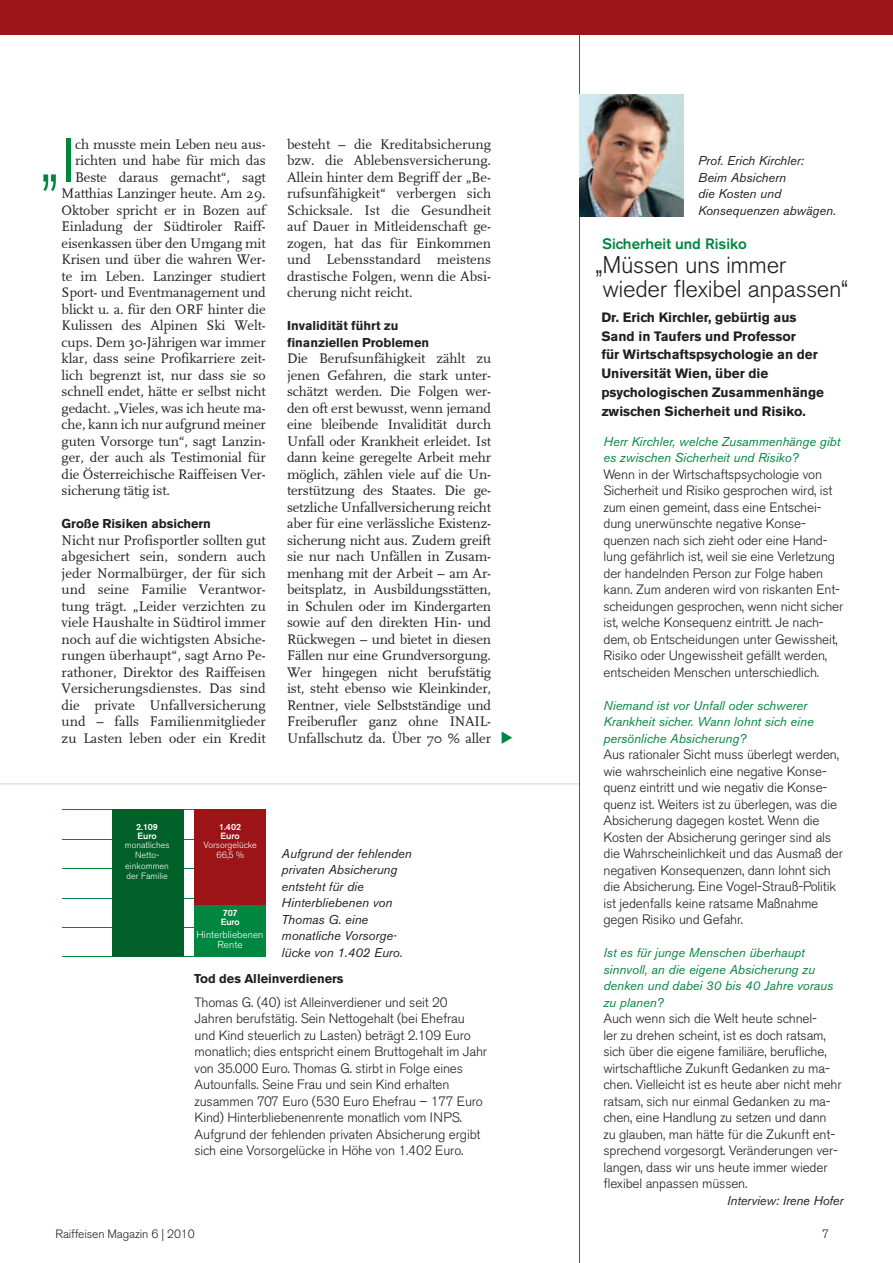
<style>
.page{position:relative;width:893px;height:1263px;background:#fff}
.page>*{position:absolute;margin:0;border:0;box-sizing:border-box;transform-origin:0 0}
.t1{font:300 61.05px "Akzidenz Grotesk BE";color:#00873f}
.t2{font:300 24px/24px "Akzidenz Grotesk BE";letter-spacing:-.015em;color:#231f20}
.t3{font:500 15px "Akzidenz Grotesk BE";color:#00873f}
.t4{font:14.25px/16.5px "FF Scala";letter-spacing:-.01em;color:#231f20;text-align:justify}
.t5{font:300 13.5px/16.5px "Akzidenz Grotesk BE";letter-spacing:-.01em;color:#231f20}
.t6{font:700 13.5px/18.8px "Akzidenz Grotesk BE";color:#231f20}
.t7{font:italic 12.75px/16.5px "Akzidenz Grotesk BE";color:#00873f}
.t8{font:italic 12.75px/16.5px "Akzidenz Grotesk BE";color:#231f20}
.t9{font:700 12.75px/16.5px "Akzidenz Grotesk BE";color:#231f20}
.t10{font:300 12px "Akzidenz Grotesk BE";letter-spacing:-.01em;color:#231f20}
.t11{font:300 10.05px/10.1px "Akzidenz Grotesk BE";color:#fff;text-align:center}
.t12{font:300 9px/10.5px "Akzidenz Grotesk BE";color:#fff;text-align:center}
.t13{font:500 9px/9px "Akzidenz Grotesk BE";color:#fff}
</style>
<div class="page">
<hr style="left:579px;top:0;width:1px;height:1263px;background:#00873f">
<div style="left:0;top:0;width:893px;height:34px;background:#9c1418"></div>
<hr style="left:62px;top:839px;width:197px;height:1px;background:#00873f">
<hr style="left:62px;top:809px;width:197px;height:1px;background:#00873f">
<hr style="left:62px;top:868px;width:197px;height:1px;background:#00873f">
<hr style="left:62px;top:897px;width:197px;height:1px;background:#00873f">
<hr style="left:62px;top:927px;width:197px;height:1px;background:#00873f">
<hr style="left:62px;top:956px;width:197px;height:1px;background:#00873f">
<div style="left:112px;top:809px;width:72px;height:148px;background:#006028"></div>
<div style="left:194px;top:897px;width:72px;height:60px;background:#00873f"></div>
<div style="left:194px;top:809px;width:72px;height:95px;background:#9c1418"></div>
<img style="left:579px;top:94px;width:105px;height:122px">
<h1 class="t1" style="left:41px;top:126px;width:36px">„I</h1>
<p class="t4" style="left:75px;top:136px;width:192px">ch musste mein leben neu aus-</p>
<p class="t4" style="left:75px;top:152px;width:192px">richten und habe für mich das</p>
<p class="t4" style="left:75px;top:169px;width:192px">Beste daraus gemacht“, sagt</p>
<p class="t4" style="left:62px;top:185px;width:206px">Matthias lanzinger heute. Am 29.</p>
<p class="t4" style="left:62px;top:202px;width:206px">Oktober spricht er in Bozen auf</p>
<p class="t4" style="left:62px;top:218px;width:206px">Einladung der Südtiroler Raiff-</p>
<p class="t4" style="left:62px;top:235px;width:206px">eisenkassen über den Umgang mit</p>
<p class="t4" style="left:62px;top:251px;width:206px">Krisen und über die wahren Wer-</p>
<p class="t4" style="left:62px;top:268px;width:206px">te im leben. lanzinger studiert</p>
<p class="t4" style="left:62px;top:284px;width:206px">Sport- und Eventmanagement und</p>
<p class="t4" style="left:62px;top:301px;width:206px">blickt u. a. für den ORF hinter die</p>
<p class="t4" style="left:62px;top:317px;width:206px">Kulissen des Alpinen Ski Welt-</p>
<p class="t4" style="left:62px;top:334px;width:206px">cups. Dem 30-Jährigen war immer</p>
<p class="t4" style="left:62px;top:350px;width:206px">klar, dass seine Profikarriere zeit-</p>
<p class="t4" style="left:62px;top:367px;width:206px">lich begrenzt ist, nur dass sie so</p>
<p class="t4" style="left:62px;top:383px;width:206px">schnell endet, hätte er selbst nicht</p>
<p class="t4" style="left:62px;top:400px;width:206px">gedacht. „Vieles, was ich heute ma-</p>
<p class="t4" style="left:62px;top:416px;width:206px">che, kann ich nur aufgrund meiner</p>
<p class="t4" style="left:62px;top:433px;width:206px">guten Vorsorge tun“, sagt lanzin-</p>
<p class="t4" style="left:62px;top:449px;width:206px">ger, der auch als Testimonial für</p>
<p class="t4" style="left:62px;top:466px;width:206px">die Österreichische Raiffeisen Ver-</p>
<p class="t4" style="left:62px;top:482px;width:110px">sicherung tätig ist.</p>
<p class="t9" style="left:62px;top:515px;width:151px">Große Risiken absichern</p>
<p class="t4" style="left:62px;top:532px;width:206px">nicht nur Profisportler sollten gut abgesichert sein, sondern auch jeder normalbürger, der für sich und seine Familie Verantwor&shy;tung trägt. „leider verzichten zu viele Haushalte in Südtirol immer noch auf die wichtigsten Absiche&shy;rungen überhaupt“, sagt Arno Pe&shy;rathoner, Direktor des Raiffeisen Versicherungsdienstes. Das sind die private Unfallversicherung und – falls Familienmitglieder zu lasten leben oder ein Kredit</p>
<p class="t4" style="left:287px;top:136px;width:206px">besteht – die Kreditabsicherung bzw. die Ablebensversicherung.<br>Allein hinter dem Begriff der „Be&shy;rufsunfähigkeit“ verbergen sich Schicksale. Ist die Gesundheit auf Dauer in Mitleidenschaft ge&shy;zogen, hat das für Einkommen und lebensstandard meistens drastische Folgen, wenn die Absi&shy;cherung nicht reicht.</p>
<p class="t9" style="left:287px;top:317px;width:144px">Invalidität führt zu finanziellen Problemen</p>
<p class="t4" style="left:287px;top:350px;width:206px">Die Berufsunfähigkeit zählt zu jenen Gefahren, die stark unter&shy;schätzt werden. Die Folgen wer&shy;den oft erst bewusst, wenn jemand eine bleibende Invalidität durch Unfall oder Krankheit erleidet. Ist dann keine geregelte Arbeit mehr möglich, zählen viele auf die Un&shy;terstützung des Staates. Die ge&shy;setzliche Unfallversicherung reicht aber für eine verlässliche Existenz&shy;sicherung nicht aus. Zudem greift sie nur nach Unfällen in Zusam&shy;menhang mit der Arbeit – am Ar&shy;beitsplatz, in Ausbildungsstätten, in Schulen oder im Kindergarten sowie auf den direkten Hin- und Rückwegen – und bietet in diesen Fällen nur eine Grundversorgung.<br>Wer hingegen nicht berufstätig ist, steht ebenso wie Kleinkinder, Rentner, viele Selbstständige und Freiberufler ganz ohne InAIl-Unfallschutz da. Über 70 % aller</p>
<p class="t13" style="left:136px;top:822px;width:23px">2.109<br>Euro</p>
<p class="t12" style="left:125px;top:839px;width:46px">monatliches<br>Netto&shy;einkommen der Familie</p>
<p class="t12" style="left:204px;top:839px;width:55px">Vorsorgelücke<br>66,5 %</p>
<p class="t13" style="left:219px;top:822px;width:24px">1.402<br>Euro</p>
<p class="t13" style="left:221px;top:908px;width:21px">707<br>Euro</p>
<p class="t11" style="left:197px;top:929px;width:68px">Hinterbliebenen<br>Rente</p>
<p class="t8" style="left:282px;top:845px;width:132px">Aufgrund der fehlenden privaten Absicherung entsteht für die<br>Hinterbliebenen von<br>Thomas G. eine monatliche Vorsorge&shy;lücke von 1.402 Euro.</p>
<p class="t9" style="left:194px;top:971px;width:151px">Tod des Alleinverdieners</p>
<p class="t5" style="left:195px;top:994px;width:294px">Thomas G. (40) ist Alleinverdiener und seit 20<br>Jahren berufstätig. Sein Nettogehalt (bei Ehefrau und Kind steuerlich zu Lasten) beträgt 2.109 Euro monatlich; dies entspricht einem Bruttogehalt im Jahr von 35.000 Euro. Thomas G. stirbt in Folge eines Autounfalls. Seine Frau und sein Kind erhalten zusammen 707 Euro (530 Euro Ehefrau – 177 Euro Kind) Hinterbliebenenrente monatlich vom INPS.<br>Aufgrund der fehlenden privaten Absicherung ergibt sich eine Vorsorgelücke in Höhe von 1.402 Euro.</p>
<p class="t10" style="left:55px;top:1227px;width:141px">Raiffeisen Magazin 6 | 2010</p>
<p class="t8" style="left:698px;top:152px;width:139px">Prof. Erich Kirchler:<br>Beim Absichern<br>die Kosten und<br>Konsequenzen abwägen.</p>
<p class="t3" style="left:602px;top:234px;width:146px">Sicherheit und Risiko</p>
<h2 class="t2" style="left:595px;top:253px;width:254px">„ Müssen uns immer wieder flexibel anpassen“</h2>
<p class="t6" style="left:601px;top:308px;width:224px">Dr. Erich Kirchler, gebürtig aus<br>Sand in Taufers und Professor<br>für Wirtschaftspsychologie an der<br>Universität Wien, über die psychologischen Zusammenhänge zwischen Sicherheit und Risiko.</p>
<p class="t7" style="left:603px;top:433px;width:238px">Herr Kirchler, welche Zusammenhänge gibt es zwischen Sicherheit und Risiko?</p>
<p class="t5" style="left:603px;top:466px;width:241px">Wenn in der Wirtschaftspsychologie von Sicherheit und Risiko gesprochen wird, ist zum einen gemeint, dass eine Entschei&shy;dung unerwünschte negative Konse&shy;quenzen nach sich zieht oder eine Hand&shy;lung gefährlich ist, weil sie eine Verletzung der handelnden Person zur Folge haben kann. Zum anderen wird von riskanten Ent&shy;scheidungen gesprochen, wenn nicht sicher ist, welche Konsequenz eintritt. Je nach&shy;dem, ob Entscheidungen unter Gewissheit, Risiko oder Ungewissheit gefällt werden, entscheiden Menschen unterschiedlich.</p>
<p class="t7" style="left:603px;top:697px;width:212px">Niemand ist vor Unfall oder schwerer<br>Krankheit sicher. Wann lohnt sich eine persönliche Absicherung?</p>
<p class="t5" style="left:603px;top:746px;width:241px">Aus rationaler Sicht muss überlegt werden, wie wahrscheinlich eine negative Konse&shy;quenz eintritt und wie negativ die Konse&shy;quenz ist. Weiters ist zu überlegen, was die Absicherung dagegen kostet. Wenn die Kosten der Absicherung geringer sind als die Wahrscheinlichkeit und das Ausmaß der negativen Konsequenzen, dann lohnt sich die Absicherung. Eine Vogel-Strauß-Politik ist jedenfalls keine ratsame Maßnahme gegen Risiko und Gefahr.</p>
<p class="t7" style="left:603px;top:944px;width:231px">Ist es für junge Menschen überhaupt sinnvoll, an die eigene Absicherung zu denken und dabei 30 bis 40 Jahre voraus zu planen?</p>
<p class="t5" style="left:603px;top:1010px;width:240px">Auch wenn sich die Welt heute schnel-<br>ler zu drehen scheint, ist es doch ratsam, sich über die eigene familiäre, berufliche, wirtschaftliche Zukunft Gedanken zu ma&shy;chen. Vielleicht ist es heute aber nicht mehr ratsam, sich nur einmal Gedanken zu ma&shy;chen, eine Handlung zu setzen und dann zu glauben, man hätte für die Zukunft ent&shy;sprechend vorgesorgt. Veränderungen ver&shy;langen, dass wir uns heute immer wieder flexibel anpassen müssen.</p>
<p class="t8" style="left:727px;top:1192px;width:118px">Interview: Irene Hofer</p>
<p class="t10" style="left:822px;top:1227px;width:8px">7</p>
</div>
